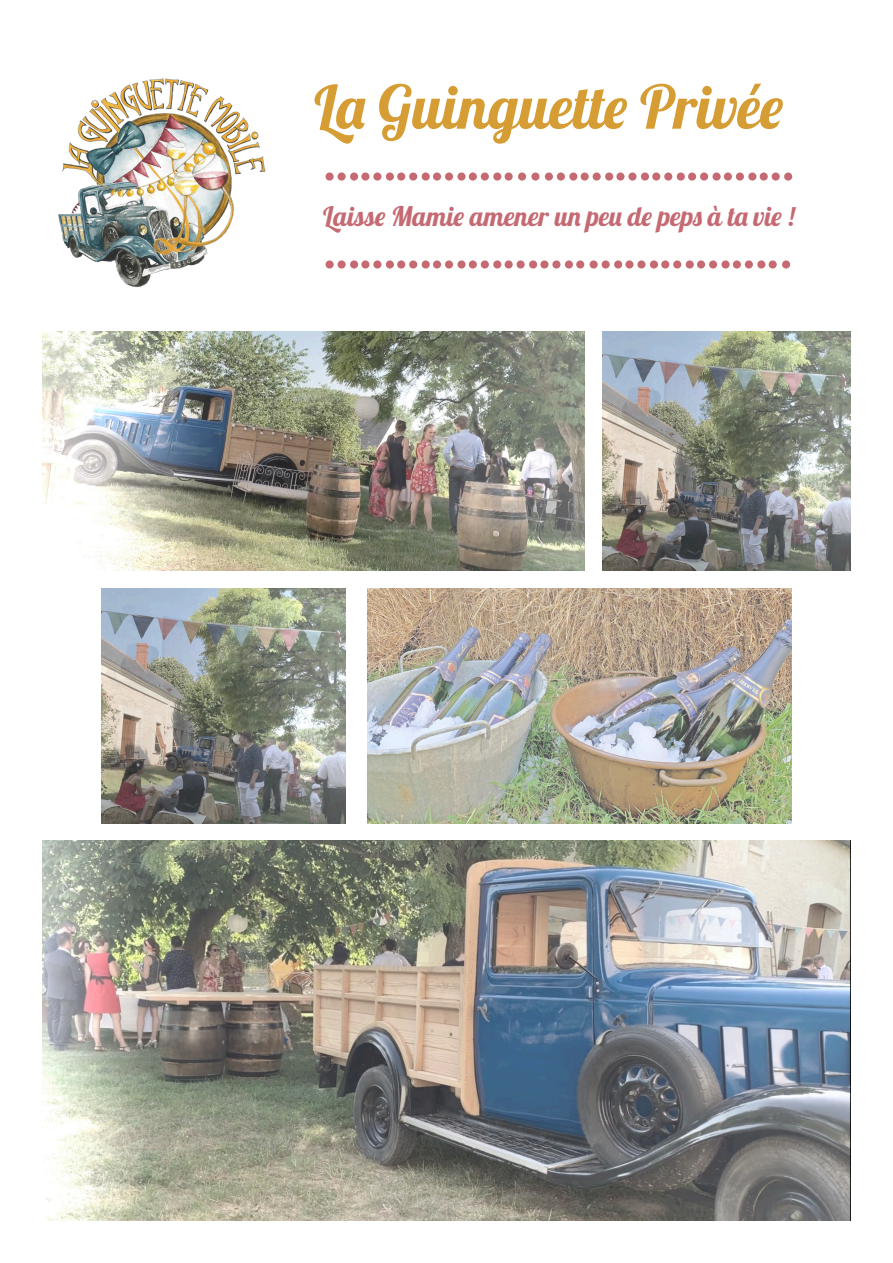
<style>
.page{position:relative;width:893px;height:1263px;background:#fff}
.page>*{position:absolute;margin:0;border:0;box-sizing:border-box;transform-origin:0 0}
.t1{font:60px "Lobster 1.4";color:#d59d33}
.t2{font:51px "Lobster 1.4";color:#c56a73}
.t3{font:27px "Lobster 1.4";color:#c56a73}
</style>
<div class="page">
<img style="left:58px;top:78px;width:208px;height:209px">
<img style="left:43px;top:331px;width:542px;height:239px">
<img style="left:603px;top:331px;width:247px;height:239px">
<img style="left:368px;top:589px;width:423px;height:234px">
<img style="left:102px;top:589px;width:243px;height:234px">
<img style="left:43px;top:840px;width:807px;height:380px">
<h1 class="t1" style="left:314px;top:87px;width:470px">La Guinguette Privée</h1>
<h2 class="t2" style="left:324px;top:145px;width:471px">……………...…………………</h2>
<p class="t3" style="left:323px;top:207px;width:473px">Laisse Mamie amener un peu de peps à ta vie !</p>
<h2 class="t2" style="left:324px;top:233px;width:471px">………………….……………..</h2>
</div>
